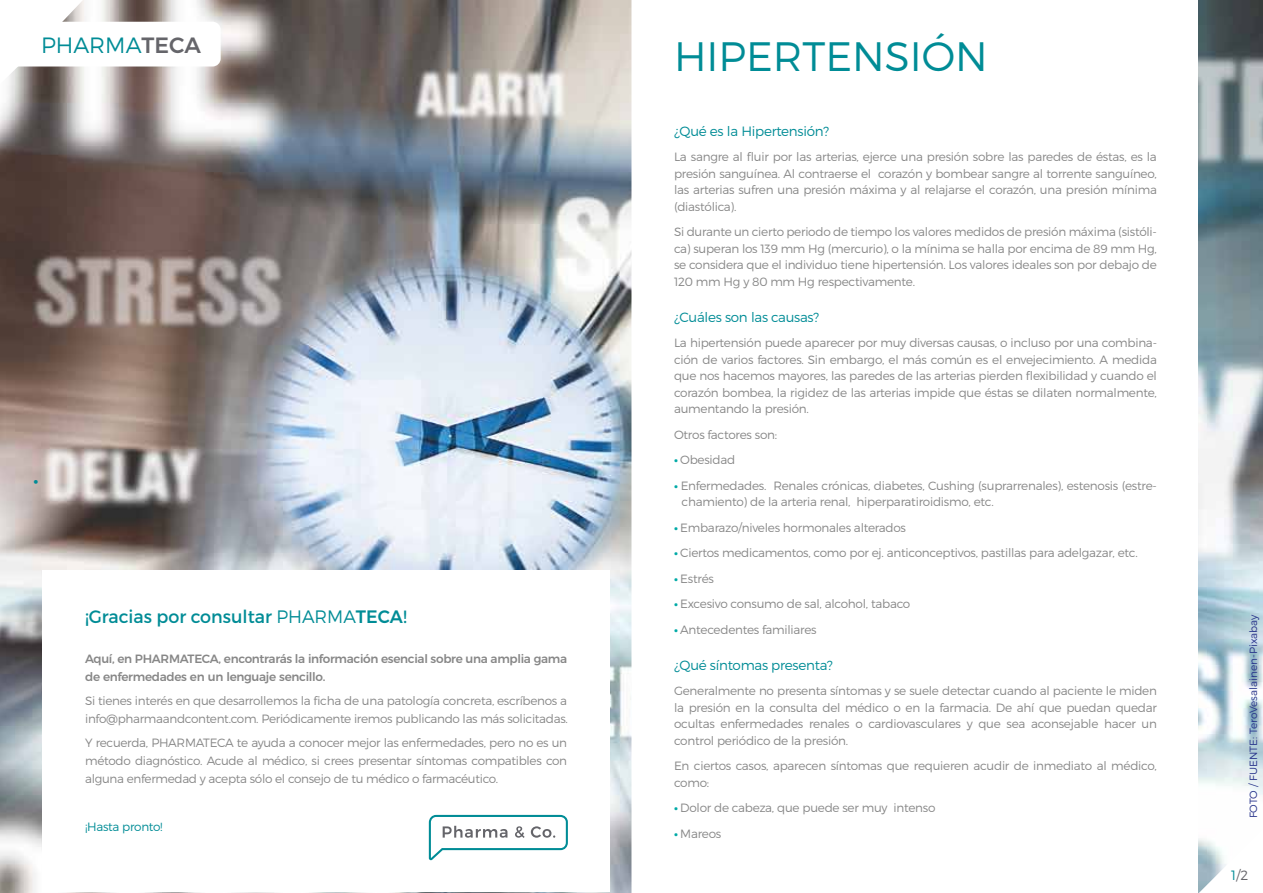
<style>
.page{position:relative;width:1263px;height:893px;background:#fff}
.page>*{position:absolute;margin:0;border:0;box-sizing:border-box;transform-origin:0 0}
.t1{font:300 41.1px "Montserrat";color:#008c96}
.t2{font:300 22.05px "Montserrat";color:#008c96}
.t3{font:18px "Montserrat";color:#008c96}
.t4{font:700 15px "Montserrat";color:#008c96}
.t5{font:300 13.5px "Montserrat";letter-spacing:-.02em;color:#008c96}
.t6{font:300 13.5px "Montserrat";color:#65656a}
.t7{font:300 12px/16.5px "Montserrat";letter-spacing:-.02em;color:#878787;text-align:justify}
.t8{font:500 12px/18px "Montserrat";letter-spacing:-.025em;color:#878787}
.t9{font:300 12px "Montserrat";letter-spacing:-.025em;color:#008c96}
.t10{font:300 10.5px "Montserrat";color:#28348b}
.s1{font-weight:500;color:#65656a}
.s2{font-weight:300}
.s3{font-weight:500}
.s4{font-weight:700;color:#00aaa7}
.s5{color:#008c96}
</style>
<div class="page">
<img style="left:0;top:0;width:631px;height:893px">
<img style="left:1199px;top:0;width:64px;height:795px">
<div style="left:43px;top:570px;width:567px;height:322px;background:#fff"></div>
<svg style="left:429px;top:815px;width:139px;height:45px"></svg>
<div style="left:2px;top:22px;width:219px;height:45px;background:#fff;border-radius:8px"></div>
<svg style="left:1199px;top:839px;width:27px;height:54px"></svg>
<h2 class="t2" style="left:41px;top:31px;width:161px">PHARMA<span class="s1">TECA</span></h2>
<p class="t4" style="left:34px;top:472px;width:6px">•</p>
<h3 class="t3" style="left:85px;top:606px;width:323px">¡Gracias por consultar <span class="s2">PHARMA</span><span class="s3">TECA</span>!</h3>
<p class="t8" style="left:85px;top:648px;width:483px">Aquí, en PHARMATECA, encontrarás la información esencial sobre una amplia gama de enfermedades en un lenguaje sencillo.</p>
<p class="t7" style="left:85px;top:691px;width:484px;line-height:18px">Si tienes interés en que desarrollemos la ficha de una patología concreta, escríbenos a info@pharmaandcontent.com. Periódicamente iremos publicando las más solicitadas.</p>
<p class="t7" style="left:85px;top:733px;width:483px;line-height:18px">Y recuerda, PHARMATECA te ayuda a conocer mejor las enfermedades, pero no es un método diagnóstico. Acude al médico, si crees presentar síntomas compatibles con alguna enfermedad y acepta sólo el consejo de tu médico o farmacéutico.</p>
<p class="t9" style="left:85px;top:819px;width:79px">¡Hasta pronto!</p>
<h1 class="t1" style="left:674px;top:32px;width:315px">HIPERTENSIÓN</h1>
<p class="t5" style="left:674px;top:123px;width:157px">¿Qué es la Hipertensión?</p>
<p class="t7" style="left:674px;top:149px;width:484px">La sangre al fluir por las arterias, ejerce una presión sobre las paredes de éstas, es la presión sanguínea. Al contraerse el corazón y bombear sangre al torrente sanguíneo, las arterias sufren una presión máxima y al relajarse el corazón, una presión mínima (diastólica).</p>
<p class="t7" style="left:674px;top:224px;width:484px">Si durante un cierto periodo de tiempo los valores medidos de presión máxima (sistóli&shy;ca) superan los 139 mm Hg (mercurio), o la mínima se halla por encima de 89 mm Hg, se considera que el individuo tiene hipertensión. Los valores ideales son por debajo de 120 mm Hg y 80 mm Hg respectivamente.</p>
<p class="t5" style="left:674px;top:309px;width:147px">¿Cuáles son las causas?</p>
<p class="t7" style="left:674px;top:335px;width:484px">La hipertensión puede aparecer por muy diversas causas, o incluso por una combina&shy;ción de varios factores. Sin embargo, el más común es el envejecimiento. A medida que nos hacemos mayores, las paredes de las arterias pierden flexibilidad y cuando el corazón bombea, la rigidez de las arterias impide que éstas se dilaten normalmente, aumentando la presión.</p>
<p class="t7" style="left:674px;top:426px;width:105px">Otros factores son:</p>
<p class="t7" style="left:674px;top:452px;width:63px"><span class="s4">•</span> Obesidad</p>
<p class="t7" style="left:681px;top:477px;width:477px;text-indent:-8px"><span class="s4">•</span> Enfermedades. Renales crónicas, diabetes, Cushing (suprarrenales), estenosis (estre&shy;chamiento) de la arteria renal, hiperparatiroidismo, etc.</p>
<p class="t7" style="left:674px;top:519px;width:234px"><span class="s4">•</span> Embarazo/niveles hormonales alterados</p>
<p class="t7" style="left:674px;top:545px;width:465px"><span class="s4">•</span> Ciertos medicamentos, como por ej. anticonceptivos, pastillas para adelgazar, etc.</p>
<p class="t7" style="left:674px;top:570px;width:41px"><span class="s4">•</span> Estrés</p>
<p class="t7" style="left:674px;top:596px;width:238px"><span class="s4">•</span> Excesivo consumo de sal, alcohol, tabaco</p>
<p class="t7" style="left:674px;top:621px;width:144px"><span class="s4">•</span> Antecedentes familiares</p>
<p class="t5" style="left:674px;top:657px;width:160px">¿Qué síntomas presenta?</p>
<p class="t7" style="left:674px;top:683px;width:484px">Generalmente no presenta síntomas y se suele detectar cuando al paciente le miden la presión en la consulta del médico o en la farmacia. De ahí que puedan quedar ocultas enfermedades renales o cardiovasculares y que sea aconsejable hacer un control periódico de la presión.</p>
<p class="t7" style="left:674px;top:758px;width:484px">En ciertos casos, aparecen síntomas que requieren acudir de inmediato al médico, como:</p>
<p class="t7" style="left:674px;top:800px;width:263px"><span class="s4">•</span> Dolor de cabeza, que puede ser muy intenso</p>
<p class="t7" style="left:674px;top:825px;width:49px"><span class="s4">•</span> Mareos</p>
<p class="t10" style="left:1247px;top:818px;width:205px;rotate:-90deg">FOTO / FUENTE: TeroVesalainen-Pixabay</p>
<p class="t6" style="left:1231px;top:867px;width:19px"><span class="s5">1</span>/2</p>
</div>
